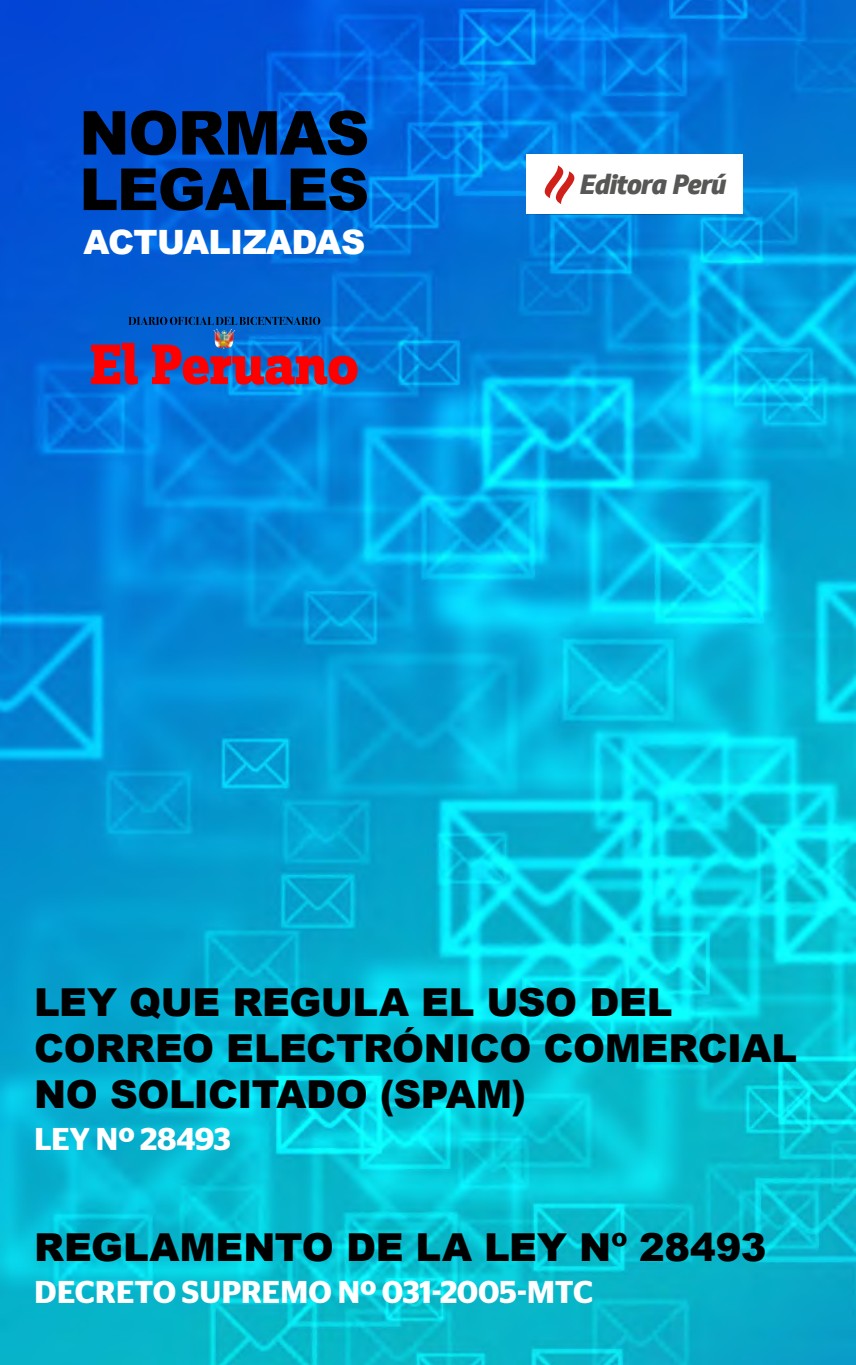
<style>
.page{position:relative;width:856px;height:1365px;background:#fff}
.page>*{position:absolute;margin:0;border:0;box-sizing:border-box;transform-origin:0 0}
.t1{font:900 60.55px "Arial";letter-spacing:-.02em;color:#000}
.t2{font:900 58.1px "Arial";letter-spacing:-.02em;color:#000}
.t3{font:900 38.5px/45.5px "Arial";letter-spacing:-.01em;color:#000}
.t4{font:900 33.6px "Arial";letter-spacing:-.02em;color:#fff}
.t5{font:600 31.5px "Stag Sans";letter-spacing:-.005em;color:#fff}
.t6{font:italic 800 26.95px "Soleto";letter-spacing:-.05em;color:#575756}
</style>
<div class="page">
<img style="left:0;top:0;width:856px;height:1364px">
<img style="left:213px;top:328px;width:22px;height:15px">
<svg style="left:91px;top:343px;width:266px;height:41px;background:#823a6c"></svg>
<svg style="left:128px;top:317px;width:192px;height:8px;background:#014085"></svg>
<div style="left:527px;top:154px;width:216px;height:59px;background:#fff"></div>
<svg style="left:527px;top:165px;width:215px;height:49px"></svg>
<h1 class="t1" style="left:79px;top:89px;width:292px">NORMAS</h1>
<h2 class="t2" style="left:79px;top:147px;width:291px">LEGALES</h2>
<p class="t4" style="left:83px;top:217px;width:283px">ACTUALIZADAS</p>
<p class="t6" style="left:580px;top:167px;width:148px">Editora Perú</p>
<p class="t3" style="left:34px;top:978px;width:764px">LEY QUE REGULA EL USO DEL<br>CORREO ELECTRÓNICO COMERCIAL<br>NO SOLICITADO (SPAM)</p>
<p class="t5" style="left:35px;top:1120px;width:198px">LEY Nº 28493</p>
<p class="t3" style="left:34px;top:1223px;width:734px">REGLAMENTO DE LA LEY Nº 28493</p>
<p class="t5" style="left:35px;top:1273px;width:560px">DECRETO SUPREMO Nº 031-2005-MTC</p>
</div>
